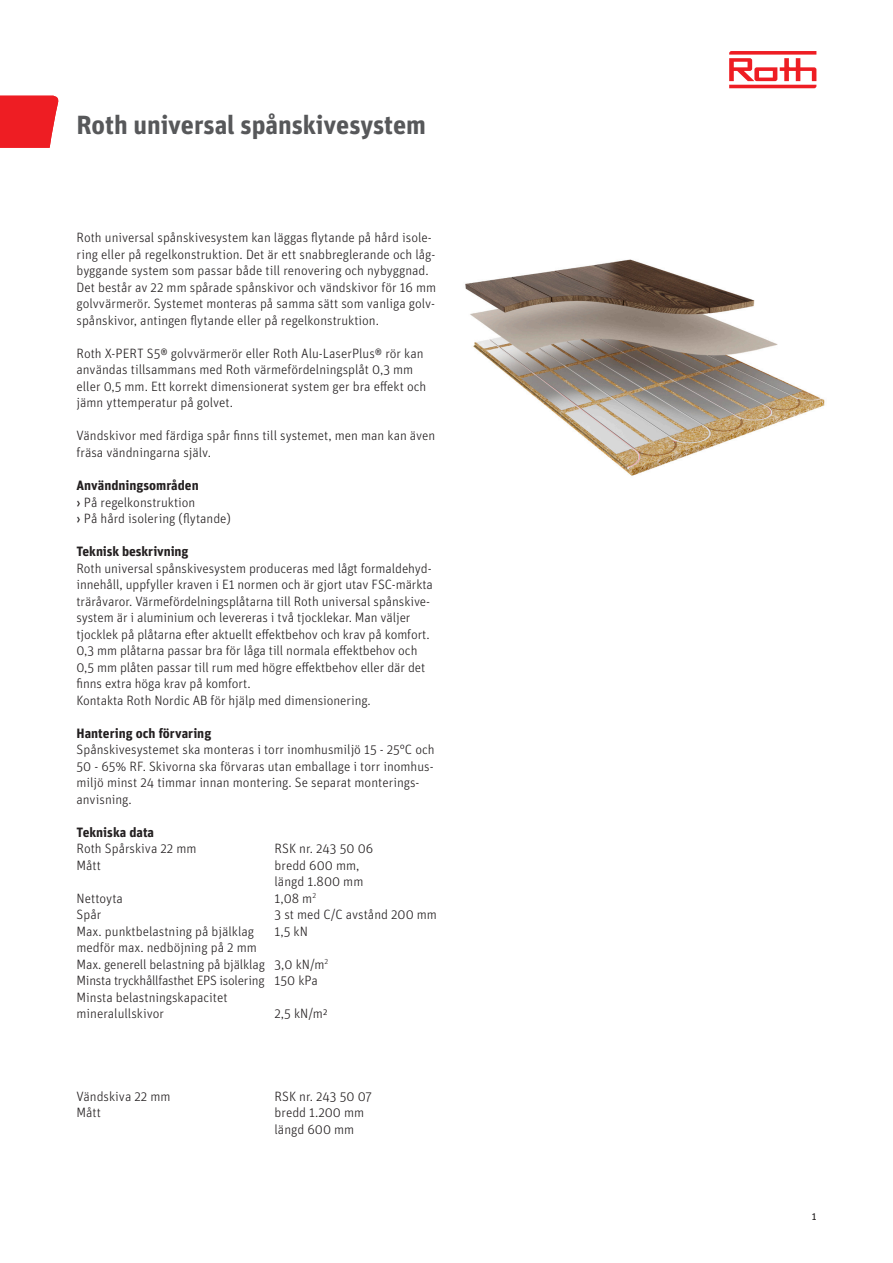
<style>
.page{position:relative;width:893px;height:1263px;background:#fff}
.page>*{position:absolute;margin:0;border:0;box-sizing:border-box;transform-origin:0 0}
.t1{font:700 26.25px "Unit OT";letter-spacing:-.005em;color:#57585a}
.Produktsidor_m_tab{font:300 13.5px/16.5px "Unit OT";color:#231f20}
.Produktsidor_m_tab-2{font:700 13.5px "Unit OT";color:#231f20}
.Produktsidor_m_tab-3{font:300 13.5px "Unit OT";letter-spacing:-.02em;color:#231f20}
.t2{font:10.5px "Unit OT";color:#231f20}
.s1{font-weight:400}
</style>
<div class="page">
<svg style="left:729px;top:51px;width:87px;height:37px"></svg>
<svg style="left:0;top:96px;width:59px;height:52px"></svg>
<img style="left:465px;top:259px;width:360px;height:217px">
<p class="t1" style="left:77px;top:107px;width:351px">Roth universal spånskivesystem</p>
<p class="Produktsidor_m_tab" style="left:77px;top:230px;width:361px">Roth universal spånskivesystem kan läggas flytande på hård isole&shy;ring eller på regelkonstruktion. Det är ett snabbreglerande och låg&shy;byggande system som passar både till renovering och nybyggnad.<br>Det består av 22 mm spårade spånskivor och vändskivor för 16 mm</p>
<p class="Produktsidor_m_tab" style="left:77px;top:296px;width:360px">golvvärmerör. Systemet monteras på samma sätt som vanliga golv&shy;spånskivor, antingen flytande eller på regelkonstruktion.</p>
<p class="Produktsidor_m_tab" style="left:77px;top:345px;width:351px">Roth X-PERT S5® golvvärmerör eller Roth Alu-LaserPlus® rör kan användas tillsammans med Roth värmefördelningsplåt 0,3 mm eller 0,5 mm. Ett korrekt dimensionerat system ger bra effekt och jämn yttemperatur på golvet.</p>
<p class="Produktsidor_m_tab" style="left:77px;top:428px;width:360px">Vändskivor med färdiga spår finns till systemet, men man kan även fräsa vändningarna själv.</p>
<p class="Produktsidor_m_tab-2" style="left:77px;top:476px;width:124px">Användningsområden</p>
<p class="Produktsidor_m_tab" style="left:77px;top:494px;width:120px"><span class="s1">›</span> På regelkonstruktion</p>
<p class="Produktsidor_m_tab" style="left:77px;top:510px;width:156px"><span class="s1">›</span> På hård isolering (flytande)</p>
<p class="Produktsidor_m_tab-2" style="left:77px;top:542px;width:113px">Teknisk beskrivning</p>
<p class="Produktsidor_m_tab" style="left:77px;top:560px;width:358px;text-align:justify">Roth universal spånskivesystem produceras med lågt formaldehyd&shy;innehåll, uppfyller kraven i E1 normen och är gjort utav FSC-märkta träråvaror. Värmefördelningsplåtarna till Roth universal spånskive-</p>
<p class="Produktsidor_m_tab" style="left:77px;top:609px;width:355px">system är i aluminium och levereras i två tjocklekar. Man väljer tjocklek på plåtarna efter aktuellt effektbehov och krav på komfort.<br>0,3 mm plåtarna passar bra för låga till normala effektbehov och 0,5 mm plåten passar till rum med högre effektbehov eller där det finns extra höga krav på komfort.<br>Kontakta Roth Nordic AB för hjälp med dimensionering.</p>
<p class="Produktsidor_m_tab-2" style="left:77px;top:724px;width:136px">Hantering och förvaring</p>
<p class="Produktsidor_m_tab" style="left:77px;top:741px;width:360px">Spånskivesystemet ska monteras i torr inomhusmiljö 15 - 25°C och 50 - 65% RF. Skivorna ska förvaras utan emballage i torr inomhus&shy;miljö minst 24 timmar innan montering. Se separat monterings&shy;anvisning.</p>
<p class="Produktsidor_m_tab-2" style="left:77px;top:823px;width:79px">Tekniska data</p>
<p class="Produktsidor_m_tab" style="left:77px;top:840px;width:122px">Roth Spårskiva 22 mm</p>
<p class="Produktsidor_m_tab" style="left:275px;top:840px;width:100px">RSK nr. 243 50 06</p>
<p class="Produktsidor_m_tab" style="left:77px;top:857px;width:26px">Mått</p>
<p class="Produktsidor_m_tab" style="left:275px;top:857px;width:86px">bredd 600 mm,</p>
<p class="Produktsidor_m_tab" style="left:275px;top:873px;width:90px">längd 1.800 mm</p>
<p class="Produktsidor_m_tab" style="left:77px;top:890px;width:48px">Nettoyta</p>
<p class="Produktsidor_m_tab" style="left:275px;top:890px;width:43px">1,08 m<sup>2</sup></p>
<p class="Produktsidor_m_tab" style="left:77px;top:906px;width:26px">Spår</p>
<p class="Produktsidor_m_tab" style="left:275px;top:906px;width:164px">3 st med C/C avstånd 200 mm</p>
<p class="Produktsidor_m_tab" style="left:77px;top:923px;width:179px">Max. punktbelastning på bjälklag</p>
<p class="Produktsidor_m_tab" style="left:275px;top:923px;width:35px">1,5 kN</p>
<p class="Produktsidor_m_tab" style="left:77px;top:939px;width:182px">medför max. nedböjning på 2 mm</p>
<p class="Produktsidor_m_tab" style="left:77px;top:956px;width:253px">Max. generell belastning på bjälklag 3,0 kN/m<sup>2</sup></p>
<p class="Produktsidor_m_tab-3" style="left:77px;top:972px;width:243px">Minsta tryckhållfasthet EPS isolering 150 kPa</p>
<p class="Produktsidor_m_tab" style="left:77px;top:989px;width:153px">Minsta belastningskapacitet mineralullskivor</p>
<p class="Produktsidor_m_tab" style="left:275px;top:1005px;width:55px">2,5 kN/m²</p>
<p class="Produktsidor_m_tab" style="left:77px;top:1088px;width:96px">Vändskiva 22 mm</p>
<p class="Produktsidor_m_tab" style="left:275px;top:1088px;width:99px">RSK nr. 243 50 07</p>
<p class="Produktsidor_m_tab" style="left:77px;top:1104px;width:26px">Mått</p>
<p class="Produktsidor_m_tab" style="left:275px;top:1104px;width:91px">bredd 1.200 mm</p>
<p class="Produktsidor_m_tab" style="left:275px;top:1121px;width:81px">längd 600 mm</p>
<p class="t2" style="left:812px;top:1210px;width:6px">1</p>
</div>
